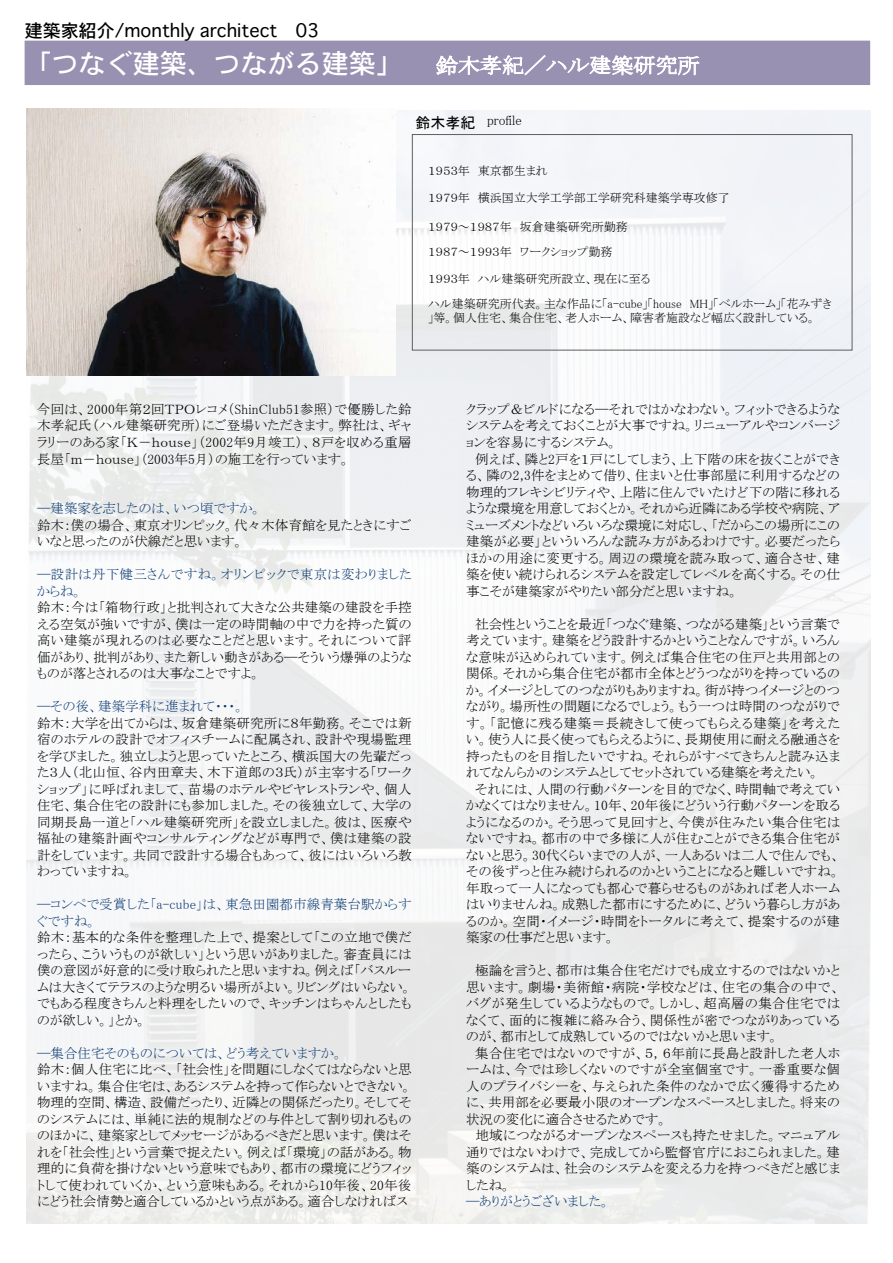
<style>
.page{position:relative;width:893px;height:1263px;background:#fff}
.page>*{position:absolute;margin:0;border:0;box-sizing:border-box;transform-origin:0 0}
.t1{font:27px "Osaka";color:#fff}
.t2{font:21px "MS P Mincho";color:#fff;scale:1.05 1}
.t3{font:18px "Osaka";color:#000}
.t4{font:13.5px/16.5px "MS P Mincho";letter-spacing:.015em;color:#000}
.t5{font:12px/25.2px "MS P Mincho";color:#000}
.s1{font-family:"MS P Gothic";font-size:15px}
.s2{color:#073871}
</style>
<div class="page">
<img style="left:26px;top:111px;width:844px;height:1112px">
<div style="left:25px;top:41px;width:845px;height:44px;background:#9991b2"></div>
<div style="left:412px;top:134px;width:440px;height:216px;border:1px solid #5e5e5e"></div>
<img style="left:27px;top:109px;width:368px;height:266px">
<p class="t3" style="left:25px;top:19px;width:314px">建築家紹介/monthly architect　03　</p>
<p class="t1" style="left:25px;top:46px;width:379px">「つなぐ建築、つながる建築」</p>
<p class="t2" style="left:436px;top:55px;width:253px">鈴木孝紀／ハル建築研究所</p>
<p class="t4" style="left:415px;top:112px;width:108px"><span class="s1">鈴木孝紀</span> profile</p>
<p class="t5" style="left:428px;top:158px;width:121px">１９５３年　東京都生まれ</p>
<p class="t5" style="left:428px;top:185px;width:319px">１９７９年　横浜国立大学工学部工学研究科建築学専攻修了　　</p>
<p class="t5" style="left:428px;top:214px;width:201px">１９７９～１９８７年　坂倉建築研究所勤務<br>１９８７～１９９３年　ワークショップ勤務</p>
<p class="t5" style="left:428px;top:266px;width:224px">１９９３年　ハル建築研究所設立、現在に至る</p>
<p class="t5" style="left:428px;top:296px;width:405px;line-height:14.4px">ハル建築研究所代表。主な作品に｢a-cube｣｢house　MH｣｢ベルホーム｣｢花みずき｣等。個人住宅、集合住宅、老人ホーム、障害者施設など幅広く設計している。</p>
<p class="t4" style="left:37px;top:401px;width:376px;text-align:justify">今回は、2000年第２回ＴＰＯレコメ（ShinClub51参照）で優勝した鈴木孝紀氏（ハル建築研究所）にご登場いただきます。弊社は、ギャラリーのある家「Ｋ－ｈｏｕｓｅ」（2002年9月竣工）、８戸を収める重層長屋「ｍ－ｈｏｕｓｅ」（2003年5月）の施工を行っています。</p>
<p class="t4" style="left:37px;top:500px;width:376px"><span class="s2">―建築家を志したのは、いつ頃ですか。<br></span>鈴木：僕の場合、東京オリンピック。代々木体育館を見たときにすごいなと思ったのが伏線だと思います。</p>
<p class="t4" style="left:37px;top:566px;width:376px"><span class="s2">―設計は丹下健三さんですね。オリンピックで東京は変わりましたからね。<br></span>鈴木：今は「箱物行政」と批判されて大きな公共建築の建設を手控える空気が強いですが、僕は一定の時間軸の中で力を持った質の高い建築が現れるのは必要なことだと思います。それについて評価があり、批判があり、また新しい動きがある―そういう爆弾のようなものが落とされるのは大事なことですよ。</p>
<p class="t4" style="left:37px;top:698px;width:376px"><span class="s2">―その後、建築学科に進まれて・・・。<br></span>鈴木：大学を出てからは、坂倉建築研究所に８年勤務。そこでは新宿のホテルの設計でオフィスチームに配属され、設計や現場監理を学びました。独立しようと思っていたところ、横浜国大の先輩だった３人（北山恒、谷内田章夫、木下道郎の３氏）が主宰する「ワークショップ」に呼ばれまして、苗場のホテルやビヤレストランや、個人住宅、集合住宅の設計にも参加しました。その後独立して、大学の同期長島一道と「ハル建築研究所」を設立しました。彼は、医療や福祉の建築計画やコンサルティングなどが専門で、僕は建築の設計をしています。共同で設計する場合もあって、彼にはいろいろ教わっていますね。</p>
<p class="t4" style="left:37px;top:896px;width:376px"><span class="s2">―コンペで受賞した「a-cube」は、東急田園都市線青葉台駅からすぐですね。<br></span>鈴木：基本的な条件を整理した上で、提案として「この立地で僕だったら、こういうものが欲しい」という思いがありました。審査員には僕の意図が好意的に受け取られたと思いますね。例えば「バスルームは大きくてテラスのような明るい場所がよい。リビングはいらない。でもある程度きちんと料理をしたいので、キッチンはちゃんとしたものが欲しい。」とか。</p>
<p class="t4" style="left:37px;top:1044px;width:376px"><span class="s2">―集合住宅そのものについては、どう考えていますか。<br></span>鈴木：個人住宅に比べ、「社会性」を問題にしなくてはならないと思いますね。集合住宅は、あるシステムを持って作らないとできない。物理的空間、構造、設備だったり、近隣との関係だったり。そしてそのシステムには、単純に法的規制などの与件として割り切れるもののほかに、建築家としてメッセージがあるべきだと思います。僕はそれを「社会性」という言葉で捉えたい。例えば「環境」の話がある。物理的に負荷を掛けないという意味でもあり、都市の環境にどうフィットして使われていくか、という意味もある。それから10年後、20年後にどう社会情勢と適合しているかという点がある。適合しなければス</p>
<p class="t4" style="left:466px;top:401px;width:376px">クラップ＆ビルドになる―それではかなわない。フィットできるようなシステムを考えておくことが大事ですね。リニューアルやコンバージョンを容易にするシステム。<br>　例えば、隣と2戸を１戸にしてしまう、上下階の床を抜くことができる、隣の2,3件をまとめて借り、住まいと仕事部屋に利用するなどの物理的フレキシビリティや、上階に住んでいたけど下の階に移れるような環境を用意しておくとか。それから近隣にある学校や病院、アミューズメントなどいろいろな環境に対応し、「だからこの場所にこの建築が必要」といういろんな読み方があるわけです。必要だったらほかの用途に変更する。周辺の環境を読み取って、適合させ、建築を使い続けられるシステムを設定してレベルを高くする。その仕事こそが建築家がやりたい部分だと思いますね。</p>
<p class="t4" style="left:466px;top:615px;width:376px">　社会性ということを最近「つなぐ建築、つながる建築」という言葉で考えています。建築をどう設計するかということなんですが。いろんな意味が込められています。例えば集合住宅の住戸と共用部との関係。それから集合住宅が都市全体とどうつながりを持っているのか。イメージとしてのつながりもありますね。街が持つイメージとのつながり。場所性の問題になるでしょう。もう一つは時間のつながりです。「記憶に残る建築＝長続きして使ってもらえる建築」を考えたい。使う人に長く使ってもらえるように、長期使用に耐える融通さを持ったものを目指したいですね。それらがすべてきちんと読み込まれてなんらかのシステムとしてセットされている建築を考えたい。<br>　それには、人間の行動パターンを目的でなく、時間軸で考えていかなくてはなりません。10年、20年後にどういう行動パターンを取るようになるのか。そう思って見回すと、今僕が住みたい集合住宅はないですね。都市の中で多様に人が住むことができる集合住宅がないと思う。30代くらいまでの人が、一人あるいは二人で住んでも、その後ずっと住み続けられるのかということになると難しいですね。年取って一人になっても都心で暮らせるものがあれば老人ホームはいりませんね。成熟した都市にするために、どういう暮らし方があるのか。空間・イメージ・時間をトータルに考えて、提案するのが建築家の仕事だと思います。</p>
<p class="t4" style="left:466px;top:962px;width:376px">　極論を言うと、都市は集合住宅だけでも成立するのではないかと思います。劇場・美術館・病院・学校などは、住宅の集合の中で、バグが発生しているようなもので。しかし、超高層の集合住宅ではなくて、面的に複雑に絡み合う、関係性が密でつながりあっているのが、都市として成熟しているのではないかと思います。<br>　集合住宅ではないのですが、５，６年前に長島と設計した老人ホームは、今では珍しくないのですが全室個室です。一番重要な個人のプライバシーを、与えられた条件のなかで広く獲得するために、共用部を必要最小限のオープンなスペースとしました。将来の状況の変化に適合させるためです。<br>　地域につながるオープンなスペースも持たせました。マニュアル通りではないわけで、完成してから監督官庁におこられました。建築のシステムは、社会のシステムを変える力を持つべきだと感じましたね。<br><span class="s2">―ありがとうございました。</span></p>
</div>
